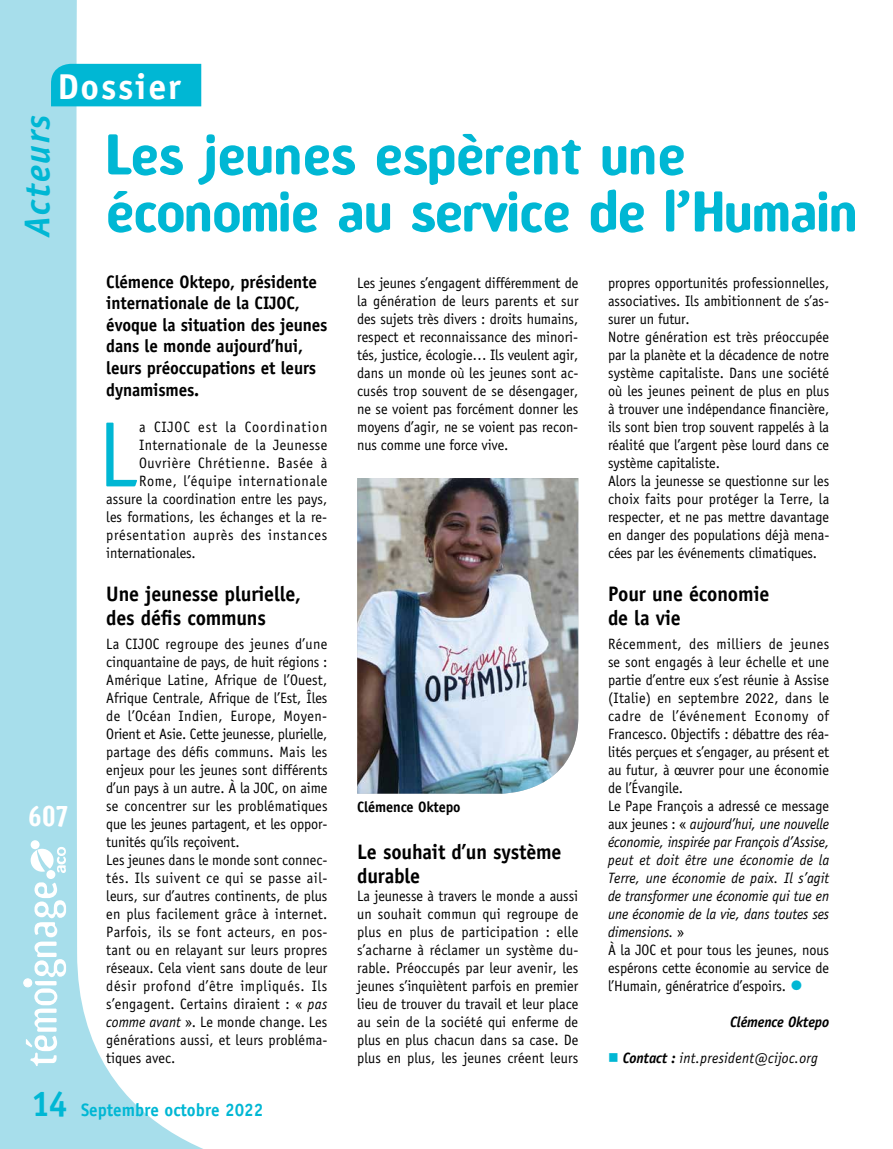
<style>
.page{position:relative;width:893px;height:1149px;background:#fff}
.page>*{position:absolute;margin:0;border:0;box-sizing:border-box;transform-origin:0 0}
.t1{font:93px "Officina Sans";color:#00b7d4;scale:.95 1}
.t2{font:700 54px/57px "Amoebia";color:#00b7d4;scale:.95 1}
.t3{font:700 36px "Officina Sans";letter-spacing:.05em;color:#fff}
.t4{font:italic 700 36px "Officina Sans";color:#00b7d4}
.t5{font:700 27px "Amoebia";color:#fff;scale:.85 1}
.t6{font:700 21px/24px "Officina Sans";letter-spacing:-.01em;color:#000;scale:.95 1}
.t7{font:700 18px/21.6px "Officina Sans";letter-spacing:-.01em;color:#000;scale:.95 1}
.t8{font:700 18px "Officina Sans";color:#00b7d4;scale:.95 1}
.t9{font:15px/18px "Officina Sans";color:#000;scale:.95 1}
.t10{font:15px "Officina Sans";letter-spacing:.04em;color:#000;scale:.95 1}
.t11{font:italic 15px "Officina Sans";letter-spacing:.02em;color:#000;scale:.95 1}
.t12{font:15px "Officina Sans";letter-spacing:.045em;color:#000;scale:.95 1}
.t13{font:15px "Officina Sans";letter-spacing:.025em;color:#000;scale:.95 1}
.t14{font:15px "Officina Sans";letter-spacing:.055em;color:#000;scale:.95 1}
.t15{font:italic 700 15px "Officina Sans";letter-spacing:-.01em;color:#000;scale:.95 1}
.t16{font:700 15px "Officina Sans";letter-spacing:-.01em;color:#000;scale:.95 1}
.s1{font-style:italic}
.s2{font-size:36px}
.s3{font-size:27px;color:#00b7d4}
.s4{color:#00b7d4}
.s5{font-weight:700}
</style>
<div class="page">
<svg style="left:0;top:0;width:202px;height:1148px"></svg>
<svg style="left:26px;top:882px;width:40px;height:183px"></svg>
<div style="left:46px;top:869px;width:9px;height:9px;border:2px solid #fff;border-radius:50%"></div>
<div style="left:31px;top:840px;width:9px;height:8px;border:2px solid #fff;border-radius:50%"></div>
<div style="left:47px;top:870px;width:7px;height:7px;background:#fff;border-radius:50%"></div>
<div style="left:32px;top:841px;width:7px;height:7px;background:#fff;border-radius:50%"></div>
<svg style="left:31px;top:846px;width:35px;height:26px"></svg>
<div style="left:24px;top:978px;width:8px;height:8px;background:#fff;border-radius:50%"></div>
<div style="left:23px;top:978px;width:9px;height:9px;border:1px solid #fff;border-radius:50%"></div>
<div style="left:51px;top:64px;width:150px;height:42px;background:#00b7d4"></div>
<img style="left:357px;top:478px;width:221px;height:315px">
<h3 class="t4" style="left:16px;top:237px;width:124px;rotate:-90deg">Acteurs</h3>
<h3 class="t3" style="left:57px;top:64px;width:125px">Dossier</h3>
<h2 class="t2" style="left:106px;top:127px;width:793px">Les jeunes espèrent une économie au service de l’Humain</h2>
<h3 class="t5" style="left:29px;top:801px;width:47px">607</h3>
<p class="t7" style="left:106px;top:270px;width:234px">Clémence Oktepo, présidente internationale de la CIJOC, évoque la situation des jeunes dans le monde aujourd’hui, leurs préoccupations et leurs dynamismes.</p>
<h1 class="t1" style="left:98px;top:400px;width:43px">L</h1>
<p class="t14" style="left:139px;top:418px;width:200px">a CIJOC est la Coordination</p>
<p class="t13" style="left:139px;top:436px;width:200px">Internationale de la Jeunesse</p>
<p class="t10" style="left:139px;top:454px;width:200px">Ouvrière Chrétienne. Basée à</p>
<p class="t10" style="left:139px;top:472px;width:200px">Rome, l’équipe internationale</p>
<p class="t9" style="left:106px;top:490px;width:234px">assure la coordination entre les pays,</p>
<p class="t9" style="left:106px;top:508px;width:234px">les formations, les échanges et la re-</p>
<p class="t12" style="left:106px;top:526px;width:234px">présentation auprès des instances</p>
<p class="t9" style="left:106px;top:544px;width:96px">internationales.</p>
<h3 class="t6" style="left:106px;top:581px;width:207px">Une jeunesse plurielle, des défis communs</h3>
<p class="t9" style="left:106px;top:634px;width:234px">La CIJOC regroupe des jeunes d’une cinquantaine de pays, de huit régions :<br>Amérique Latine, Afrique de l’Ouest, Afrique Centrale, Afrique de l’Est, Îles de l’Océan Indien, Europe, Moyen-Orient et Asie. Cette jeunesse, plurielle, partage des défis communs. Mais les enjeux pour les jeunes sont différents d’un pays à un autre. À la JOC, on aime se concentrer sur les problématiques que les jeunes partagent, et les oppor&shy;tunités qu’ils reçoivent.<br>Les jeunes dans le monde sont connec&shy;tés. Ils suivent ce qui se passe ail&shy;leurs, sur d’autres continents, de plus en plus facilement grâce à internet.<br>Parfois, ils se font acteurs, en pos&shy;tant ou en relayant sur leurs propres réseaux. Cela vient sans doute de leur désir profond d’être impliqués. Ils s’engagent. Certains diraient : « <span class="s1">pas comme avant</span> ». Le monde change. Les générations aussi, et leurs probléma&shy;tiques avec.</p>
<p class="t8" style="left:31px;top:1098px;width:246px"><span class="s2">14</span> Septembre octobre 2022</p>
<p class="t9" style="left:357px;top:274px;width:234px;text-align:justify">Les jeunes s’engagent différemment de la génération de leurs parents et sur des sujets très divers : droits humains, respect et reconnaissance des minori&shy;tés, justice, écologie… Ils veulent agir, dans un monde où les jeunes sont ac&shy;cusés trop souvent de se désengager, ne se voient pas forcément donner les moyens d’agir, ne se voient pas recon&shy;nus comme une force vive.</p>
<p class="t16" style="left:357px;top:797px;width:110px">Clémence Oktepo</p>
<h3 class="t6" style="left:357px;top:839px;width:217px">Le souhait d’un système durable</h3>
<p class="t9" style="left:357px;top:886px;width:234px;text-align:justify">La jeunesse à travers le monde a aussi un souhait commun qui regroupe de plus en plus de participation : elle s’acharne à réclamer un système du&shy;rable. Préoccupés par leur avenir, les jeunes s’inquiètent parfois en premier lieu de trouver du travail et leur place au sein de la société qui enferme de plus en plus chacun dans sa case. De plus en plus, les jeunes créent leurs</p>
<p class="t9" style="left:608px;top:274px;width:234px">propres opportunités professionnelles, associatives. Ils ambitionnent de s’as&shy;surer un futur.<br>Notre génération est très préoccupée par la planète et la décadence de notre système capitaliste. Dans une société où les jeunes peinent de plus en plus à trouver une indépendance financière, ils sont bien trop souvent rappelés à la réalité que l’argent pèse lourd dans ce système capitaliste.<br>Alors la jeunesse se questionne sur les choix faits pour protéger la Terre, la respecter, et ne pas mettre davantage en danger des populations déjà mena&shy;cées par les événements climatiques.</p>
<h3 class="t6" style="left:608px;top:581px;width:171px">Pour une économie de la vie</h3>
<p class="t9" style="left:608px;top:634px;width:234px">Récemment, des milliers de jeunes se sont engagés à leur échelle et une partie d’entre eux s’est réunie à Assise (Italie) en septembre 2022, dans le cadre de l’événement Economy of Francesco. Objectifs : débattre des réa&shy;lités perçues et s’engager, au présent et au futur, à œuvrer pour une économie de l’Évangile.<br>Le Pape François a adressé ce message aux jeunes : « <span class="s1">aujourd’hui, une nouvelle économie, inspirée par François d’Assise, peut et doit être une économie de la Terre, une économie de paix. Il s’agit de transformer une économie qui tue en une économie de la vie, dans toutes ses dimensions.</span> »<br>À la JOC et pour tous les jeunes, nous espérons cette économie au service de l’Humain, génératrice d’espoirs. <span class="s3">•</span></p>
<p class="t15" style="left:730px;top:1012px;width:106px">Clémence Oktepo</p>
<p class="t11" style="left:608px;top:1048px;width:222px"><span class="s4">■</span> <span class="s5">Contact :</span> int.president@cijoc.org</p>
</div>
